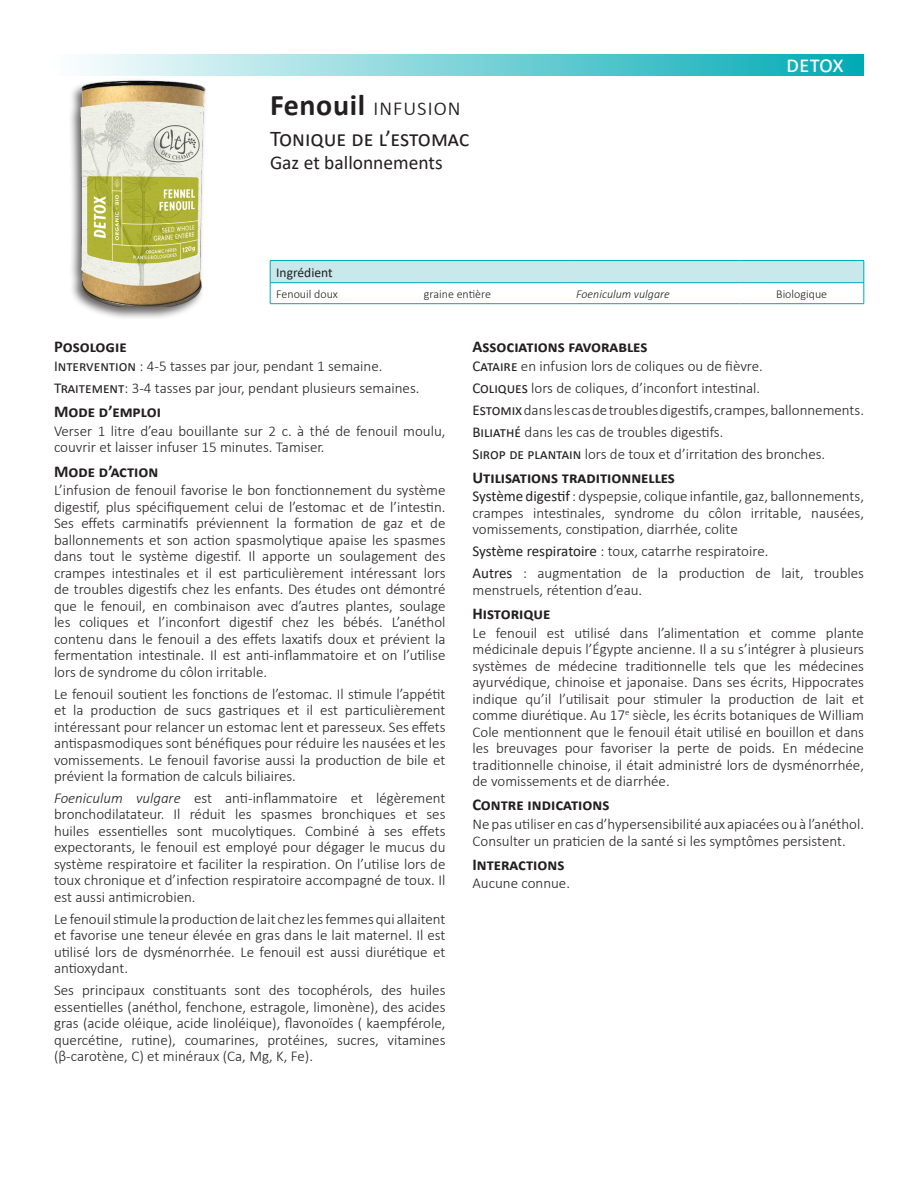
<style>
.page{position:relative;width:918px;height:1188px;background:#fff}
.page>*{position:absolute;margin:0;border:0;box-sizing:border-box;transform-origin:0 0}
.t1{font:300 24px "Calibri";letter-spacing:.02em;color:#231f20}
.t2{font:24px "Calibri";letter-spacing:-.015em;color:#fff}
.t3{font:22.5px "Calibri";color:#231f20}
.t4{font:19.5px "Calibri";color:#231f20}
.t5{font:700 16.5px "Calibri";color:#231f20}
.t6{font:300 15px/16.5px "Calibri";color:#231f20;text-align:justify}
.t7{font:13.5px "Calibri";color:#231f20}
.t8{font:300 12px "Calibri";color:#231f20}
.t9{font:italic 300 12px "Calibri";color:#231f20}
.s1{font-weight:700;font-size:30px}
.s2{font-weight:400}
.s3{font-style:italic}
</style>
<div class="page">
<svg style="left:83px;top:54px;width:781px;height:22px;background:#65cbd1"></svg>
<div style="left:68px;top:78px;width:140px;height:242px;background:#231f20;opacity:.7"></div>
<img style="left:68px;top:56px;width:164px;height:251px">
<div style="left:270px;top:261px;width:594px;height:22px;background:#c8e8ec"></div>
<hr style="left:270px;top:260px;width:148px;height:1px;background:#00aab5">
<hr style="left:418px;top:260px;width:152px;height:1px;background:#00aab5">
<hr style="left:570px;top:260px;width:170px;height:1px;background:#00aab5">
<hr style="left:740px;top:260px;width:124px;height:1px;background:#00aab5">
<hr style="left:270px;top:282px;width:148px;height:1px;background:#00aab5">
<hr style="left:418px;top:282px;width:152px;height:1px;background:#00aab5">
<hr style="left:570px;top:282px;width:170px;height:1px;background:#00aab5">
<hr style="left:740px;top:282px;width:124px;height:1px;background:#00aab5">
<svg style="left:270px;top:261px;width:1px;height:42px"></svg>
<svg style="left:864px;top:261px;width:1px;height:42px"></svg>
<hr style="left:270px;top:303px;width:148px;height:1px;background:#00aab5">
<hr style="left:418px;top:303px;width:152px;height:1px;background:#00aab5">
<hr style="left:570px;top:303px;width:170px;height:1px;background:#00aab5">
<hr style="left:740px;top:303px;width:124px;height:1px;background:#00aab5">
<h1 class="t1" style="left:270px;top:92px;width:193px"><span class="s1">Fenouil</span> infusion</h1>
<h2 class="t3" style="left:270px;top:123px;width:201px">Tonique de l’estomac</h2>
<h3 class="t4" style="left:270px;top:149px;width:174px">Gaz et ballonnements</h3>
<h1 class="t2" style="left:786px;top:47px;width:59px">detox</h1>
<p class="t7" style="left:276px;top:263px;width:58px">Ingrédient</p>
<p class="t8" style="left:276px;top:286px;width:63px">Fenouil doux</p>
<p class="t8" style="left:424px;top:286px;width:69px">graine entière</p>
<p class="t9" style="left:576px;top:286px;width:95px">Foeniculum vulgare</p>
<p class="t8" style="left:776px;top:286px;width:52px">Biologique</p>
<p class="t5" style="left:54px;top:335px;width:74px">Posologie</p>
<p class="t6" style="left:54px;top:355px;width:367px;line-height:21.9px"><span class="s2">Intervention</span> : 4-5 tasses par jour, pendant 1 semaine.<br><span class="s2">Traitement</span>: 3-4 tasses par jour, pendant plusieurs semaines.</p>
<p class="t5" style="left:54px;top:400px;width:109px">Mode d’emploi</p>
<p class="t6" style="left:54px;top:422px;width:393px">Verser 1 litre d’eau bouillante sur 2 c. à thé de fenouil moulu, couvrir et laisser infuser 15 minutes. Tamiser.</p>
<p class="t5" style="left:54px;top:459px;width:106px">Mode d’action</p>
<p class="t6" style="left:54px;top:482px;width:393px">L’infusion de fenouil favorise le bon fonctionnement du système digestif, plus spécifiquement celui de l’estomac et de l’intestin.<br>Ses effets carminatifs préviennent la formation de gaz et de ballonnements et son action spasmolytique apaise les spasmes dans tout le système digestif. Il apporte un soulagement des crampes intestinales et il est particulièrement intéressant lors de troubles digestifs chez les enfants. Des études ont démontré que le fenouil, en combinaison avec d’autres plantes, soulage les coliques et l’inconfort digestif chez les bébés. L’anéthol contenu dans le fenouil a des effets laxatifs doux et prévient la fermentation intestinale. Il est anti-inflammatoire et on l’utilise lors de syndrome du côlon irritable.</p>
<p class="t6" style="left:54px;top:685px;width:393px">Le fenouil soutient les fonctions de l’estomac. Il stimule l’appétit et la production de sucs gastriques et il est particulièrement intéressant pour relancer un estomac lent et paresseux. Ses effets antispasmodiques sont bénéfiques pour réduire les nausées et les vomissements. Le fenouil favorise aussi la production de bile et prévient la formation de calculs biliaires.</p>
<p class="t6" style="left:54px;top:790px;width:393px"><span class="s3">Foeniculum vulgare</span> est anti-inflammatoire et légèrement bronchodilatateur. Il réduit les spasmes bronchiques et ses huiles essentielles sont mucolytiques. Combiné à ses effets expectorants, le fenouil est employé pour dégager le mucus du système respiratoire et faciliter la respiration. On l’utilise lors de toux chronique et d’infection respiratoire accompagné de toux. Il est aussi antimicrobien.</p>
<p class="t6" style="left:54px;top:911px;width:393px">Le fenouil stimule la production de lait chez les femmes qui allaitent et favorise une teneur élevée en gras dans le lait maternel. Il est utilisé lors de dysménorrhée. Le fenouil est aussi diurétique et antioxydant.</p>
<p class="t6" style="left:54px;top:982px;width:393px">Ses principaux constituants sont des tocophérols, des huiles essentielles (anéthol, fenchone, estragole, limonène), des acides gras (acide oléique, acide linoléique), flavonoïdes ( kaempférole, quercétine, rutine), coumarines, protéines, sucres, vitamines (β-carotène, C) et minéraux (Ca, Mg, K, Fe).</p>
<p class="t5" style="left:472px;top:335px;width:177px">Associations favorables</p>
<p class="t6" style="left:472px;top:355px;width:393px;line-height:21.9px;text-align:left"><span class="s2">Cataire</span> en infusion lors de coliques ou de fièvre.<br><span class="s2">Coliques</span> lors de coliques, d’inconfort intestinal.<br><span class="s2">Estomix</span> dans les cas de troubles digestifs, crampes, ballonnements.<br><span class="s2">Biliathé</span> dans les cas de troubles digestifs.<br><span class="s2">Sirop de plantain</span> lors de toux et d’irritation des bronches.</p>
<p class="t5" style="left:472px;top:466px;width:204px">Utilisations traditionnelles</p>
<p class="t6" style="left:472px;top:488px;width:393px"><span class="s2">Système digestif</span> : dyspepsie, colique infantile, gaz, ballonnements, crampes intestinales, syndrome du côlon irritable, nausées, vomissements, constipation, diarrhée, colite</p>
<p class="t6" style="left:472px;top:540px;width:393px;line-height:21.9px"><span class="s2">Système respiratoire</span> : toux, catarrhe respiratoire.<br><span class="s2">Autres</span> : augmentation de la production de lait, troubles</p>
<p class="t6" style="left:472px;top:581px;width:171px">menstruels, rétention d’eau.</p>
<p class="t5" style="left:472px;top:602px;width:80px">Historique</p>
<p class="t6" style="left:472px;top:624px;width:393px">Le fenouil est utilisé dans l’alimentation et comme plante médicinale depuis l’Égypte ancienne. Il a su s’intégrer à plusieurs systèmes de médecine traditionnelle tels que les médecines ayurvédique, chinoise et japonaise. Dans ses écrits, Hippocrates indique qu’il l’utilisait pour stimuler la production de lait et comme diurétique. Au 17<sup>e</sup> siècle, les écrits botaniques de William Cole mentionnent que le fenouil était utilisé en bouillon et dans les breuvages pour favoriser la perte de poids. En médecine traditionnelle chinoise, il était administré lors de dysménorrhée, de vomissements et de diarrhée.</p>
<p class="t5" style="left:472px;top:793px;width:138px">Contre indications</p>
<p class="t6" style="left:472px;top:816px;width:393px">Ne pas utiliser en cas d’hypersensibilité aux apiacées ou à l’anéthol.<br>Consulter un praticien de la santé si les symptômes persistent.</p>
<p class="t5" style="left:472px;top:853px;width:93px">Interactions</p>
<p class="t6" style="left:472px;top:875px;width:99px">Aucune connue.</p>
</div>
